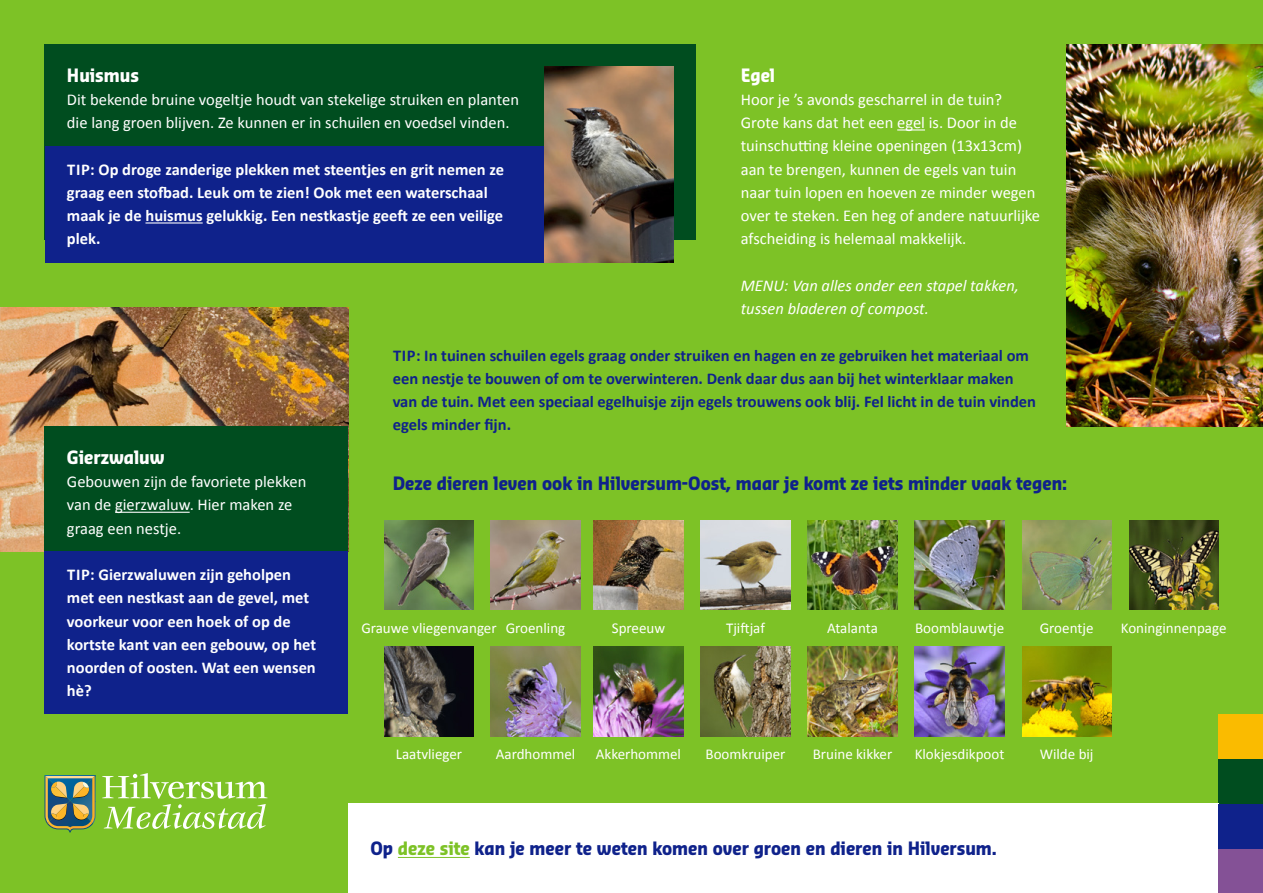
<style>
.page{position:relative;width:1263px;height:893px;background:#7dc226}
.page>*{position:absolute;margin:0;border:0;box-sizing:border-box;transform-origin:0 0}
.H3_BLAUW{font:700 18px "Sansa Con Pro";color:#0f228b}
.H3_WIT{font:700 18px "Sansa Con Pro";color:#fff}
.BODY{font:16.5px/23.2px "Calibri";color:#fff}
.TIP_WIT{font:700 16.5px/23.2px "Calibri";color:#fff}
.TIP_BLAUW{font:700 16.5px/23.2px "Calibri";color:#0f228b}
.MENU{font:italic 16.5px/23.2px "Calibri";color:#fff}
.ONDERSCHRIFT{font:15px "Calibri";color:#fff}
.s1{color:#7dc226}
</style>
<div class="page">
<hr style="left:897px;top:129px;width:28px;height:2px;background:#fff">
<img style="left:0;top:307px;width:348px;height:244px">
<div style="left:1218px;top:759px;width:45px;height:45px;background:#004d1f"></div>
<div style="left:1218px;top:714px;width:45px;height:45px;background:#fabb00"></div>
<div style="left:348px;top:804px;width:870px;height:89px;background:#fff"></div>
<div style="left:45px;top:45px;width:651px;height:195px;background:#004d1f"></div>
<hr style="left:398px;top:857px;width:72px;height:1px;background:#7dc226">
<svg style="left:102px;top:773px;width:165px;height:56px"></svg>
<svg style="left:44px;top:775px;width:52px;height:57px;background:#798b67"></svg>
<div style="left:1218px;top:848px;width:45px;height:45px;background:#845196"></div>
<div style="left:1218px;top:804px;width:45px;height:44px;background:#0f228b"></div>
<div style="left:45px;top:146px;width:499px;height:116px;background:#0f228b"></div>
<img style="left:544px;top:67px;width:130px;height:195px">
<hr style="left:145px;top:222px;width:58px;height:2px;background:#fff">
<div style="left:45px;top:427px;width:303px;height:151px;background:#004d1f"></div>
<div style="left:45px;top:551px;width:303px;height:163px;background:#0f228b"></div>
<hr style="left:115px;top:512px;width:75px;height:1px;background:#fff">
<img style="left:1066px;top:45px;width:197px;height:382px">
<img style="left:384px;top:520px;width:90px;height:90px">
<img style="left:491px;top:520px;width:89px;height:90px">
<img style="left:594px;top:520px;width:89px;height:90px">
<img style="left:701px;top:520px;width:89px;height:90px">
<img style="left:808px;top:520px;width:89px;height:90px">
<img style="left:1022px;top:520px;width:89px;height:90px">
<img style="left:915px;top:520px;width:89px;height:90px">
<img style="left:1129px;top:520px;width:89px;height:90px">
<img style="left:384px;top:647px;width:90px;height:89px">
<img style="left:491px;top:647px;width:89px;height:89px">
<img style="left:594px;top:647px;width:89px;height:89px">
<img style="left:701px;top:647px;width:89px;height:89px">
<img style="left:808px;top:647px;width:89px;height:89px">
<img style="left:1022px;top:647px;width:89px;height:89px">
<img style="left:915px;top:647px;width:89px;height:89px">
<h3 class="H3_WIT" style="left:67px;top:63px;width:74px">Huismus</h3>
<p class="BODY" style="left:67px;top:87px;width:453px">Dit bekende bruine vogeltje houdt van stekelige struiken en planten die lang groen blijven. Ze kunnen er in schuilen en voedsel vinden.</p>
<p class="TIP_WIT" style="left:67px;top:157px;width:438px">TIP: Op droge zanderige plekken met steentjes en grit nemen ze graag een stofbad. Leuk om te zien! Ook met een waterschaal maak je de huismus gelukkig. Een nestkastje geeft ze een veilige plek.</p>
<h3 class="H3_WIT" style="left:741px;top:63px;width:36px">Egel</h3>
<p class="BODY" style="left:741px;top:87px;width:301px">Hoor je ’s avonds gescharrel in de tuin?<br>Grote kans dat het een egel is. Door in de tuinschutting kleine openingen (13x13cm) aan te brengen, kunnen de egels van tuin naar tuin lopen en hoeven ze minder wegen over te steken. Een heg of andere natuurlijke afscheiding is helemaal makkelijk.</p>
<p class="MENU" style="left:741px;top:273px;width:280px">MENU: Van alles onder een stapel takken, tussen bladeren of compost.</p>
<p class="TIP_BLAUW" style="left:393px;top:343px;width:645px">TIP: In tuinen schuilen egels graag onder struiken en hagen en ze gebruiken het materiaal om een nestje te bouwen of om te overwinteren. Denk daar dus aan bij het winterklaar maken van de tuin. Met een speciaal egelhuisje zijn egels trouwens ook blij. Fel licht in de tuin vinden egels minder fijn.</p>
<h3 class="H3_WIT" style="left:67px;top:445px;width:99px">Gierzwaluw</h3>
<p class="BODY" style="left:67px;top:469px;width:241px">Gebouwen zijn de favoriete plekken van de gierzwaluw. Hier maken ze graag een nestje.</p>
<p class="TIP_WIT" style="left:67px;top:562px;width:251px">TIP: Gierzwaluwen zijn geholpen met een nestkast aan de gevel, met voorkeur voor een hoek of op de kortste kant van een gebouw, op het noorden of oosten. Wat een wensen hè?</p>
<h3 class="H3_BLAUW" style="left:393px;top:471px;width:676px">Deze dieren leven ook in Hilversum-Oost, maar je komt ze iets minder vaak tegen:</h3>
<p class="ONDERSCHRIFT" style="left:361px;top:618px;width:137px">Grauwe vliegenvanger</p>
<p class="ONDERSCHRIFT" style="left:506px;top:618px;width:61px">Groenling</p>
<p class="ONDERSCHRIFT" style="left:612px;top:618px;width:55px">Spreeuw</p>
<p class="ONDERSCHRIFT" style="left:726px;top:618px;width:40px">Tjiftjaf</p>
<p class="ONDERSCHRIFT" style="left:827px;top:618px;width:52px">Atalanta</p>
<p class="ONDERSCHRIFT" style="left:915px;top:618px;width:91px">Boomblauwtje</p>
<p class="ONDERSCHRIFT" style="left:1040px;top:618px;width:55px">Groentje</p>
<p class="ONDERSCHRIFT" style="left:1121px;top:618px;width:107px">Koninginnenpage</p>
<p class="ONDERSCHRIFT" style="left:396px;top:745px;width:68px">Laatvlieger</p>
<p class="ONDERSCHRIFT" style="left:496px;top:745px;width:81px">Aardhommel</p>
<p class="ONDERSCHRIFT" style="left:596px;top:745px;width:87px">Akkerhommel</p>
<p class="ONDERSCHRIFT" style="left:705px;top:745px;width:81px">Boomkruiper</p>
<p class="ONDERSCHRIFT" style="left:813px;top:745px;width:81px">Bruine kikker</p>
<p class="ONDERSCHRIFT" style="left:915px;top:745px;width:91px">Klokjesdikpoot</p>
<p class="ONDERSCHRIFT" style="left:1040px;top:745px;width:55px">Wilde bij</p>
<h3 class="H3_BLAUW" style="left:370px;top:836px;width:628px">Op <span class="s1">deze site</span> kan je meer te weten komen over groen en dieren in Hilversum.</h3>
</div>
